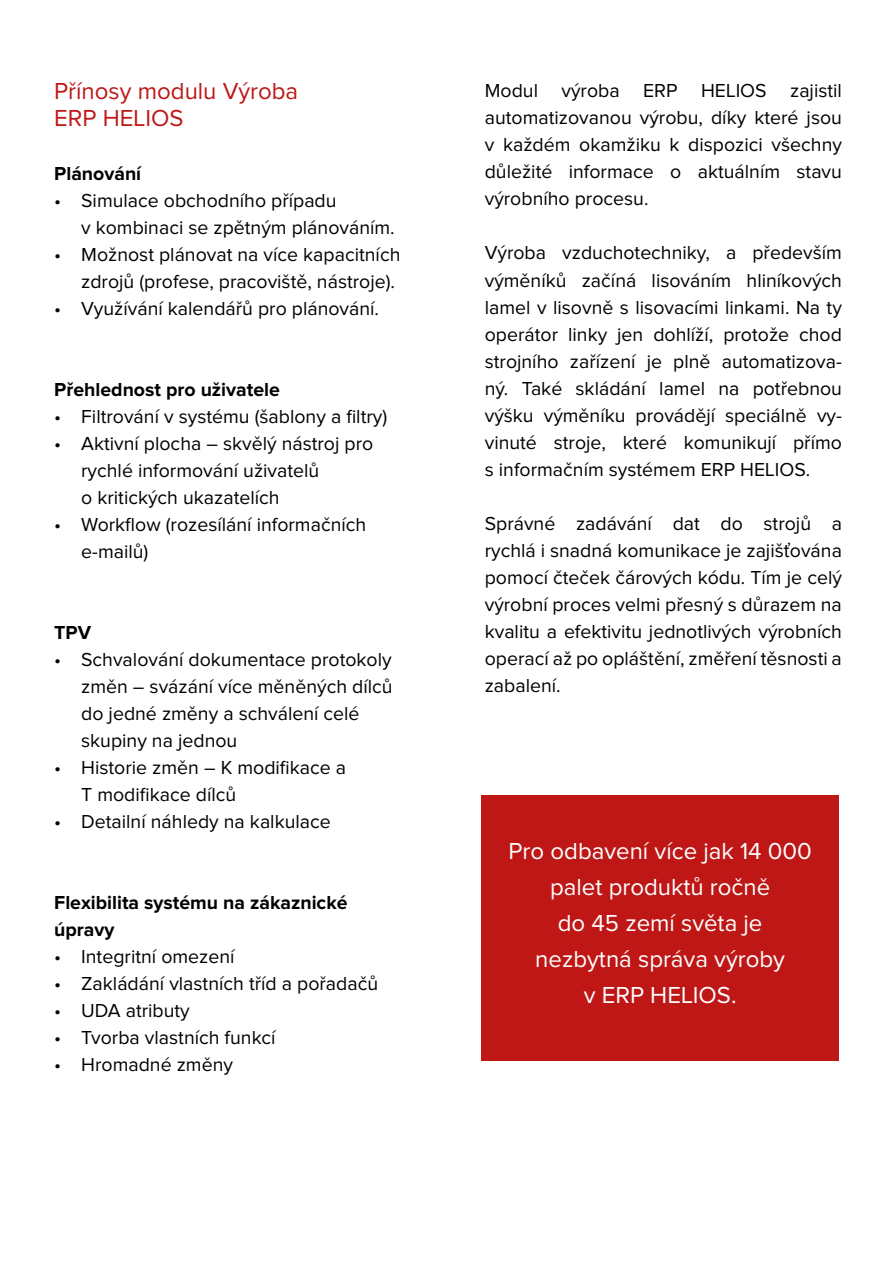
<style>
.page{position:relative;width:893px;height:1263px;background:#fff}
.page>*{position:absolute;margin:0;border:0;box-sizing:border-box;transform-origin:0 0}
.t1{font:24px/36px "Proxima Nova";color:#fff;text-align:center}
.t2{font:24px/27px "Proxima Nova";color:#be1716}
.t3{font:19.5px/27px "Proxima Nova";color:#000}
.t4{font:700 19.5px/27px "Proxima Nova";color:#000}
</style>
<div class="page">
<div style="left:482px;top:795px;width:357px;height:266px;background:#be1716"></div>
<p class="t2" style="left:54px;top:78px;width:246px">Přínosy modulu Výroba<br>ERP HELIOS</p>
<p class="t4" style="left:54px;top:161px;width:89px">Plánování</p>
<p class="t3" style="left:81px;top:188px;width:315px;text-indent:-27px">• Simulace obchodního případu<br>v kombinaci se zpětným plánováním.</p>
<p class="t3" style="left:54px;top:242px;width:348px;text-align:right">• Možnost plánovat na více kapacitních zdrojů (profese, pracoviště, nástroje).</p>
<p class="t3" style="left:54px;top:296px;width:326px">• Využívání kalendářů pro plánování.</p>
<p class="t4" style="left:54px;top:377px;width:227px">Přehlednost pro uživatele</p>
<p class="t3" style="left:54px;top:404px;width:335px">• Filtrování v systému (šablony a filtry)</p>
<p class="t3" style="left:81px;top:431px;width:294px;text-indent:-27px">• Aktivní plocha – skvělý nástroj pro rychlé informování uživatelů<br>o kritických ukazatelích</p>
<p class="t3" style="left:81px;top:512px;width:287px;text-indent:-27px">• Workflow (rozesílání informačních e-mailů)</p>
<p class="t4" style="left:54px;top:620px;width:38px">TPV</p>
<p class="t3" style="left:81px;top:647px;width:313px;text-indent:-27px">• Schvalování dokumentace protokoly změn – svázání více měněných dílců do jedné změny a schválení celé skupiny na jednou</p>
<p class="t3" style="left:81px;top:755px;width:266px;text-indent:-27px">• Historie změn – K modifikace a<br>T modifikace dílců</p>
<p class="t3" style="left:54px;top:809px;width:278px">• Detailní náhledy na kalkulace</p>
<p class="t4" style="left:54px;top:890px;width:295px">Flexibilita systému na zákaznické úpravy</p>
<p class="t3" style="left:54px;top:944px;width:182px">• Integritní omezení</p>
<p class="t3" style="left:54px;top:971px;width:325px">• Zakládání vlastních tříd a pořadačů</p>
<p class="t3" style="left:54px;top:998px;width:137px">• UDA atributy</p>
<p class="t3" style="left:54px;top:1025px;width:223px">• Tvorba vlastních funkcí</p>
<p class="t3" style="left:54px;top:1052px;width:180px">• Hromadné změny</p>
<p class="t3" style="left:485px;top:78px;width:359px;text-align:justify">Modul výroba ERP HELIOS zajistil automatizovanou výrobu, díky které jsou v každém okamžiku k dispozici všechny důležité informace o aktuálním stavu výrobního procesu.</p>
<p class="t3" style="left:485px;top:240px;width:359px;text-align:justify">Výroba vzduchotechniky, a především výměníků začíná lisováním hliníkových lamel v lisovně s lisovacími linkami. Na ty operátor linky jen dohlíží, protože chod strojního zařízení je plně automatizova&shy;ný. Také skládání lamel na potřebnou výšku výměníku provádějí speciálně vy&shy;vinuté stroje, které komunikují přímo s informačním systémem ERP HELIOS.</p>
<p class="t3" style="left:485px;top:510px;width:359px;text-align:justify">Správné zadávání dat do strojů a rychlá i snadná komunikace je zajišťována pomocí čteček čárových kódu. Tím je celý výrobní proces velmi přesný s důrazem na kvalitu a efektivitu jednotlivých výrobních operací až po opláštění, změření těsnosti a zabalení.</p>
<p class="t1" style="left:508px;top:834px;width:305px">Pro odbavení více jak 14 000 palet produktů ročně<br>do 45 zemí světa je nezbytná správa výroby<br>v ERP HELIOS.</p>
</div>
